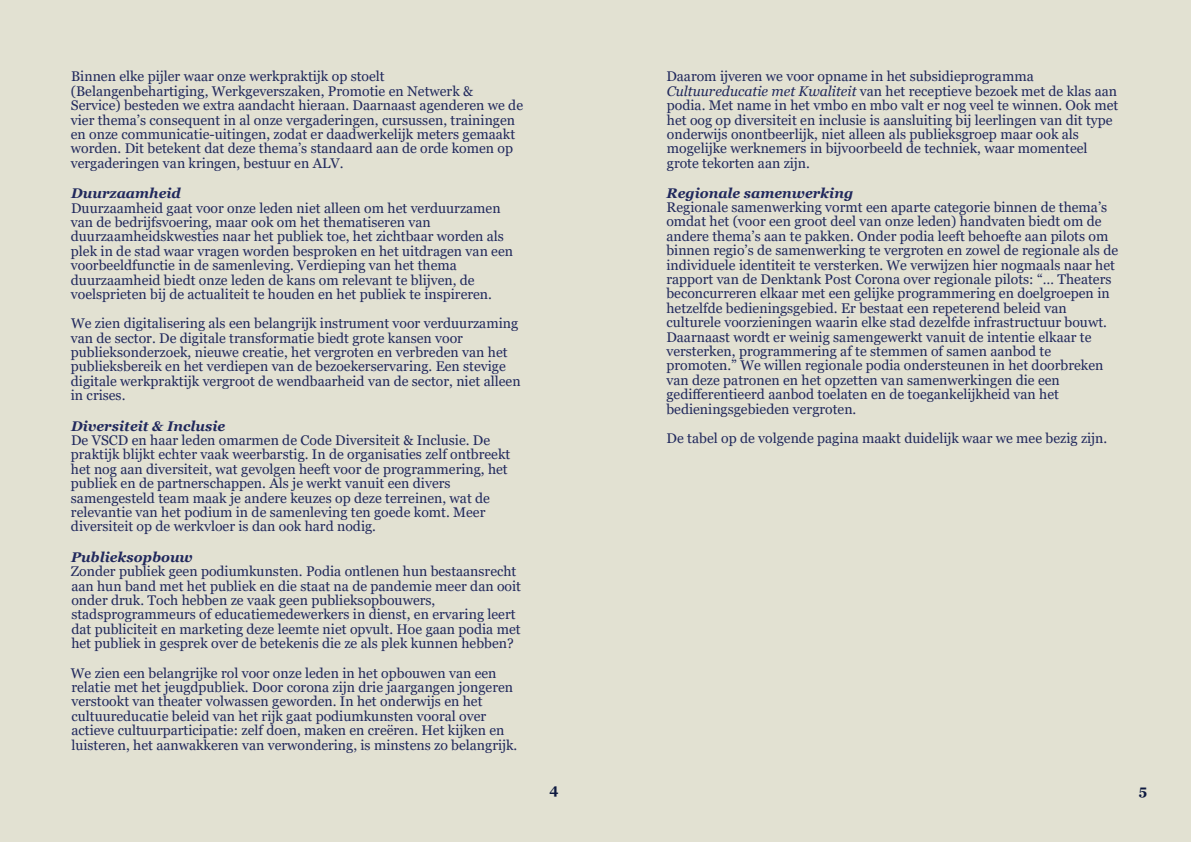
<style>
.page{position:relative;width:1191px;height:842px;background:#e2e1d2}
.page>*{position:absolute;margin:0;border:0;box-sizing:border-box;transform-origin:0 0}
.t1{font:14px/14.4px "Georgia";color:#21295d}
.t2{font:italic 700 14px "Georgia";color:#21295d}
.t3{font:700 14px "Georgia";color:#0d1940}
.s1{font-style:italic}
</style>
<div class="page">
<p class="t1" style="left:71px;top:70px;width:454px">Binnen elke pĳler waar onze werkpraktĳk op stoelt (Belangenbehartiging, Werkgeverszaken, Promotie en Netwerk &amp; Service) besteden we extra aandacht hieraan. Daarnaast agenderen we de vier thema’s consequent in al onze vergaderingen, cursussen, trainingen en onze communicatie-uitingen, zodat er daadwerkelĳk meters gemaakt worden. Dit betekent dat deze thema’s standaard aan de orde komen op vergaderingen van kringen, bestuur en ALV.</p>
<p class="t2" style="left:71px;top:188px;width:111px">Duurzaamheid</p>
<p class="t1" style="left:71px;top:202px;width:444px">Duurzaamheid gaat voor onze leden niet alleen om het verduurzamen van de bedrĳfsvoering, maar ook om het thematiseren van duurzaamheidskwesties naar het publiek toe, het zichtbaar worden als plek in de stad waar vragen worden besproken en het uitdragen van een voorbeeldfunctie in de samenleving. Verdieping van het thema duurzaamheid biedt onze leden de kans om relevant te blĳven, de voelsprieten bĳ de actualiteit te houden en het publiek te inspireren.</p>
<p class="t1" style="left:71px;top:317px;width:451px">We zien digitalisering als een belangrĳk instrument voor verduurzaming van de sector. De digitale transformatie biedt grote kansen voor publieksonderzoek, nieuwe creatie, het vergroten en verbreden van het publieksbereik en het verdiepen van de bezoekerservaring. Een stevige digitale werkpraktĳk vergroot de wendbaarheid van de sector, niet alleen in crises.</p>
<p class="t2" style="left:71px;top:420px;width:156px">Diversiteit &amp; Inclusie</p>
<p class="t1" style="left:71px;top:434px;width:441px">De VSCD en haar leden omarmen de Code Diversiteit &amp; Inclusie. De praktĳk blĳkt echter vaak weerbarstig. In de organisaties zelf ontbreekt het nog aan diversiteit, wat gevolgen heeft voor de programmering, het publiek en de partnerschappen. Als je werkt vanuit een divers samengesteld team maak je andere keuzes op deze terreinen, wat de relevantie van het podium in de samenleving ten goede komt. Meer diversiteit op de werkvloer is dan ook hard nodig.</p>
<p class="t2" style="left:71px;top:551px;width:123px">Publieksopbouw</p>
<p class="t1" style="left:71px;top:565px;width:452px">Zonder publiek geen podiumkunsten. Podia ontlenen hun bestaansrecht aan hun band met het publiek en die staat na de pandemie meer dan ooit onder druk. Toch hebben ze vaak geen publieksopbouwers, stadsprogrammeurs of educatiemedewerkers in dienst, en ervaring leert dat publiciteit en marketing deze leemte niet opvult. Hoe gaan podia met het publiek in gesprek over de betekenis die ze als plek kunnen hebben?</p>
<p class="t1" style="left:71px;top:667px;width:448px">We zien een belangrĳke rol voor onze leden in het opbouwen van een relatie met het jeugdpubliek. Door corona zĳn drie jaargangen jongeren verstookt van theater volwassen geworden. In het onderwĳs en het cultuureducatie beleid van het rĳk gaat podiumkunsten vooral over actieve cultuurparticipatie: zelf doen, maken en creëren. Het kĳken en luisteren, het aanwakkeren van verwondering, is minstens zo belangrĳk.</p>
<p class="t1" style="left:666px;top:70px;width:453px">Daarom ĳveren we voor opname in het subsidieprogramma <span class="s1">Cultuureducatie met Kwaliteit</span> van het receptieve bezoek met de klas aan podia. Met name in het vmbo en mbo valt er nog veel te winnen. Ook met het oog op diversiteit en inclusie is aansluiting bĳ leerlingen van dit type onderwĳs onontbeerlĳk, niet alleen als publieksgroep maar ook als mogelĳke werknemers in bĳvoorbeeld de techniek, waar momenteel grote tekorten aan zĳn.</p>
<p class="t2" style="left:666px;top:187px;width:188px">Regionale samenwerking</p>
<p class="t1" style="left:666px;top:201px;width:453px">Regionale samenwerking vormt een aparte categorie binnen de thema’s omdat het (voor een groot deel van onze leden) handvaten biedt om de andere thema’s aan te pakken. Onder podia leeft behoefte aan pilots om binnen regio’s de samenwerking te vergroten en zowel de regionale als de individuele identiteit te versterken. We verwĳzen hier nogmaals naar het rapport van de Denktank Post Corona over regionale pilots: “… Theaters beconcurreren elkaar met een gelĳke programmering en doelgroepen in hetzelfde bedieningsgebied. Er bestaat een repeterend beleid van culturele voorzieningen waarin elke stad dezelfde infrastructuur bouwt.<br>Daarnaast wordt er weinig samengewerkt vanuit de intentie elkaar te versterken, programmering af te stemmen of samen aanbod te promoten.” We willen regionale podia ondersteunen in het doorbreken van deze patronen en het opzetten van samenwerkingen die een gedifferentieerd aanbod toelaten en de toegankelĳkheid van het bedieningsgebieden vergroten.</p>
<p class="t1" style="left:666px;top:432px;width:442px">De tabel op de volgende pagina maakt duidelĳk waar we mee bezig zĳn.</p>
<p class="t3" style="left:549px;top:783px;width:11px">4</p>
<p class="t3" style="left:1138px;top:785px;width:10px">5</p>
</div>
